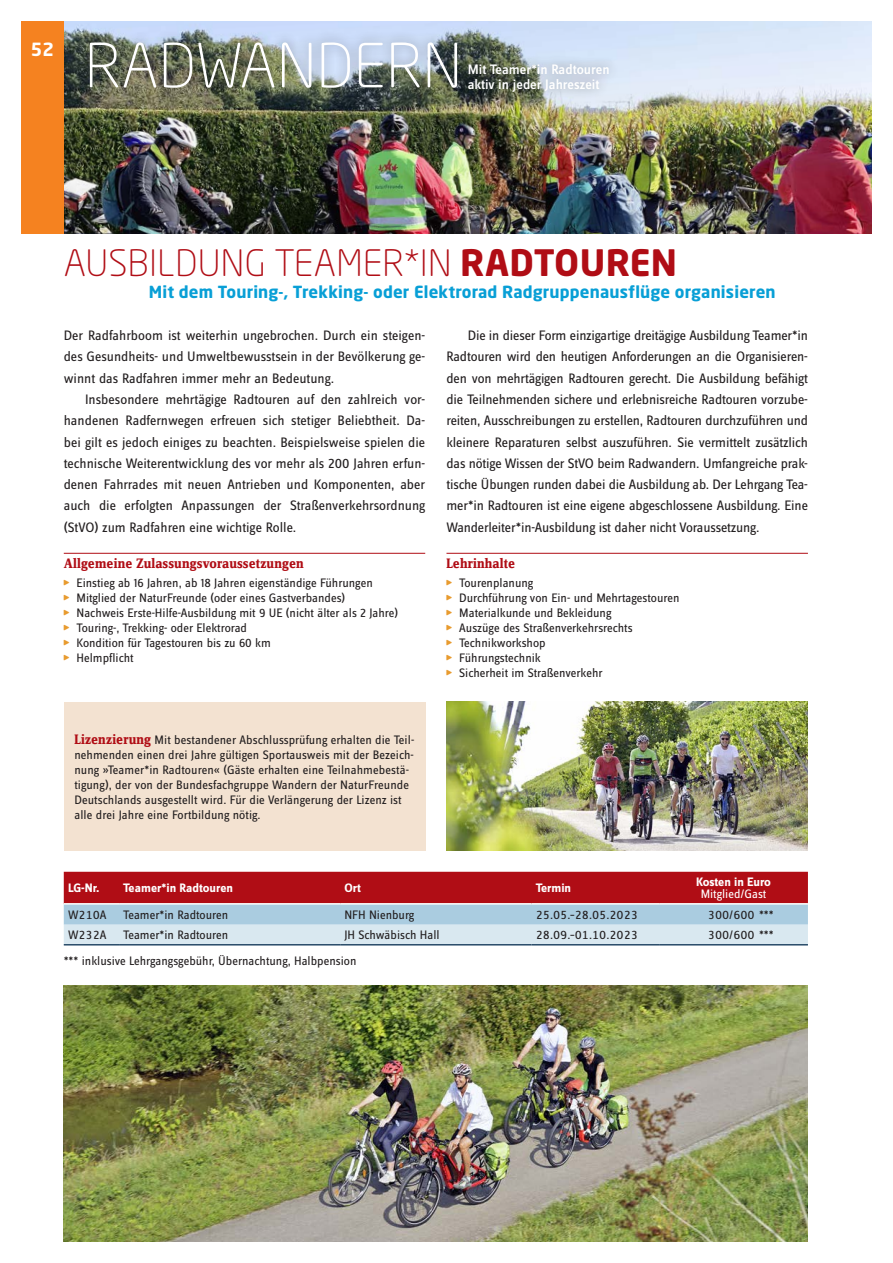
<style>
.page{position:relative;width:893px;height:1263px;background:#fff}
.page>*{position:absolute;margin:0;border:0;box-sizing:border-box;transform-origin:0 0}
.t1{font:300 60px "Neo Sans Pro";letter-spacing:.01em;color:#fff}
.t2{font:300 36px "Neo Sans Pro";letter-spacing:.01em;color:#b00d15}
.t3{font:700 18px "Neo Sans";color:#fff}
.t4{font:700 16.5px "Neo Sans";letter-spacing:.01em;color:#089fd6}
.t5{font:14.25px/21.3px "Zine Sans Dis OT";color:#231f20;text-align:justify}
.t6{font:14.25px "Zine Serif Dis OT Bld";letter-spacing:.01em;color:#b00d15}
.t7{font:500 14.25px/15px "Zine Sans Dis OT";color:#fff}
.t8{font:12.75px/15px "Zine Sans Dis OT";color:#231f20}
.t9{font:700 12.75px "Zine Sans Dis OT";color:#fff}
.t10{font:12.75px "Zine Sans Dis OT";color:#fff}
.s1{font-family:"Neo Sans";font-weight:700}
.s2{font-family:"NF Dfont Logo Und Specials";color:#e89b2f}
.s3{font-family:"Zine Serif Dis OT Bld";font-size:14.25px;color:#b00d15}
</style>
<div class="page">
<img style="left:446px;top:702px;width:362px;height:148px">
<img style="left:64px;top:21px;width:808px;height:213px">
<div style="left:21px;top:21px;width:43px;height:213px;background:#f58220"></div>
<img style="left:64px;top:985px;width:744px;height:257px">
<div style="left:78px;top:30px;width:390px;height:69px;background:#231f20;opacity:.45"></div>
<div style="left:457px;top:52px;width:163px;height:50px;background:#231f20;opacity:.45"></div>
<hr style="left:64px;top:553px;width:361px;height:1px;background:#b00d15">
<hr style="left:446px;top:553px;width:362px;height:1px;background:#b00d15">
<div style="left:64px;top:702px;width:361px;height:148px;background:#f3e2d1"></div>
<svg style="left:64px;top:872px;width:744px;height:72px;background:#ba808c"></svg>
<hr style="left:64px;top:903px;width:55px;height:1px;background:#fff">
<hr style="left:119px;top:903px;width:221px;height:1px;background:#fff">
<hr style="left:340px;top:903px;width:191px;height:1px;background:#fff">
<hr style="left:531px;top:903px;width:128px;height:1px;background:#fff">
<hr style="left:659px;top:903px;width:149px;height:1px;background:#fff">
<hr style="left:64px;top:944px;width:55px;height:1px;background:#284b69">
<hr style="left:119px;top:944px;width:221px;height:1px;background:#284b69">
<hr style="left:340px;top:944px;width:191px;height:1px;background:#284b69">
<hr style="left:531px;top:944px;width:128px;height:1px;background:#284b69">
<hr style="left:659px;top:944px;width:149px;height:1px;background:#284b69">
<p class="t3" style="left:31px;top:38px;width:25px">52</p>
<h1 class="t1" style="left:85px;top:30px;width:378px">RADWANDERN</h1>
<p class="t7" style="left:468px;top:62px;width:143px">Mit Teamer*in Radtouren aktiv in jeder Jahreszeit</p>
<h2 class="t2" style="left:64px;top:242px;width:615px">AUSBILDUNG TEAMER*IN <span class="s1">RADTOUREN</span></h2>
<p class="t4" style="left:149px;top:281px;width:628px">Mit dem Touring-, Trekking- oder Elektrorad Radgruppenausflüge organisieren</p>
<p class="t5" style="left:64px;top:325px;width:363px">Der Radfahrboom ist weiterhin ungebrochen. Durch ein steigen&shy;des Gesundheits- und Umweltbewusstsein in der Bevölkerung ge&shy;winnt das Radfahren immer mehr an Bedeutung.</p>
<p class="t5" style="left:64px;top:389px;width:363px;text-indent:21px">Insbesondere mehrtägige Radtouren auf den zahlreich vor&shy;handenen Radfernwegen erfreuen sich stetiger Beliebtheit. Da&shy;bei gilt es jedoch einiges zu beachten. Beispielsweise spielen die technische Weiterentwicklung des vor mehr als 200 Jahren erfun&shy;denen Fahrrades mit neuen Antrieben und Komponenten, aber auch die erfolgten Anpassungen der Straßenverkehrsordnung (StVO) zum Radfahren eine wichtige Rolle.</p>
<p class="t5" style="left:446px;top:325px;width:363px;text-indent:21px">Die in dieser Form einzigartige dreitägige Ausbildung Teamer*in Radtouren wird den heutigen Anforderungen an die Organisieren&shy;den von mehrtägigen Radtouren gerecht. Die Ausbildung befähigt die Teilnehmenden sichere und erlebnisreiche Radtouren vorzube&shy;reiten, Ausschreibungen zu erstellen, Radtouren durchzuführen und kleinere Reparaturen selbst auszuführen. Sie vermittelt zusätzlich das nötige Wissen der StVO beim Radwandern. Umfangreiche prak&shy;tische Übungen runden dabei die Ausbildung ab. Der Lehrgang Tea&shy;mer*in Radtouren ist eine eigene abgeschlossene Ausbildung. Eine Wanderleiter*in-Ausbildung ist daher nicht Voraussetzung.</p>
<p class="t6" style="left:64px;top:556px;width:242px">Allgemeine Zulassungsvoraussetzungen</p>
<p class="t8" style="left:64px;top:576px;width:336px"><span class="s2">a</span> Einstieg ab 16 Jahren, ab 18 Jahren eigenständige Führungen<br><span class="s2">a</span> Mitglied der NaturFreunde (oder eines Gastverbandes)<br><span class="s2">a</span> Nachweis Erste-Hilfe-Ausbildung mit 9 UE (nicht älter als 2 Jahre) <span class="s2">a</span> Touring-, Trekking- oder Elektrorad<br><span class="s2">a</span> Kondition für Tagestouren bis zu 60 km<br><span class="s2">a</span> Helmpflicht</p>
<p class="t6" style="left:446px;top:556px;width:70px">Lehrinhalte</p>
<p class="t8" style="left:446px;top:576px;width:235px"><span class="s2">a</span> Tourenplanung<br><span class="s2">a</span> Durchführung von Ein- und Mehrtagestouren <span class="s2">a</span> Materialkunde und Bekleidung<br><span class="s2">a</span> Auszüge des Straßenverkehrsrechts<br><span class="s2">a</span> Technikworkshop<br><span class="s2">a</span> Führungstechnik<br><span class="s2">a</span> Sicherheit im Straßenverkehr</p>
<p class="t8" style="left:74px;top:733px;width:341px"><span class="s3">Lizenzierung</span> Mit bestandener Abschlussprüfung erhalten die Teil&shy;nehmenden einen drei Jahre gültigen Sportausweis mit der Bezeich&shy;nung »Teamer*in Radtouren« (Gäste erhalten eine Teilnahmebestä&shy;tigung), der von der Bundesfachgruppe Wandern der NaturFreunde Deutschlands ausgestellt wird. Für die Verlängerung der Lizenz ist alle drei Jahre eine Fortbildung nötig.</p>
<p class="t9" style="left:68px;top:881px;width:33px">LG-Nr.</p>
<p class="t9" style="left:123px;top:881px;width:111px">Teamer*in Radtouren</p>
<p class="t9" style="left:344px;top:881px;width:18px">Ort</p>
<p class="t9" style="left:536px;top:881px;width:37px">Termin</p>
<p class="t9" style="left:696px;top:875px;width:77px">Kosten in Euro</p>
<p class="t10" style="left:701px;top:888px;width:67px">Mitglied/Gast</p>
<p class="t8" style="left:68px;top:907px;width:40px">W210A</p>
<p class="t8" style="left:123px;top:907px;width:106px">Teamer*in Radtouren</p>
<p class="t8" style="left:344px;top:907px;width:71px">NFH Nienburg</p>
<p class="t8" style="left:536px;top:907px;width:104px">25.05.–28.05.2023</p>
<p class="t8" style="left:708px;top:907px;width:67px">300/600 ***</p>
<p class="t8" style="left:68px;top:928px;width:40px">W232A</p>
<p class="t8" style="left:123px;top:928px;width:106px">Teamer*in Radtouren</p>
<p class="t8" style="left:344px;top:928px;width:97px">JH Schwäbisch Hall</p>
<p class="t8" style="left:536px;top:928px;width:104px">28.09.–01.10.2023</p>
<p class="t8" style="left:708px;top:928px;width:67px">300/600 ***</p>
<p class="t8" style="left:64px;top:954px;width:294px">*** inklusive Lehrgangsgebühr, Übernachtung, Halbpension</p>
</div>
